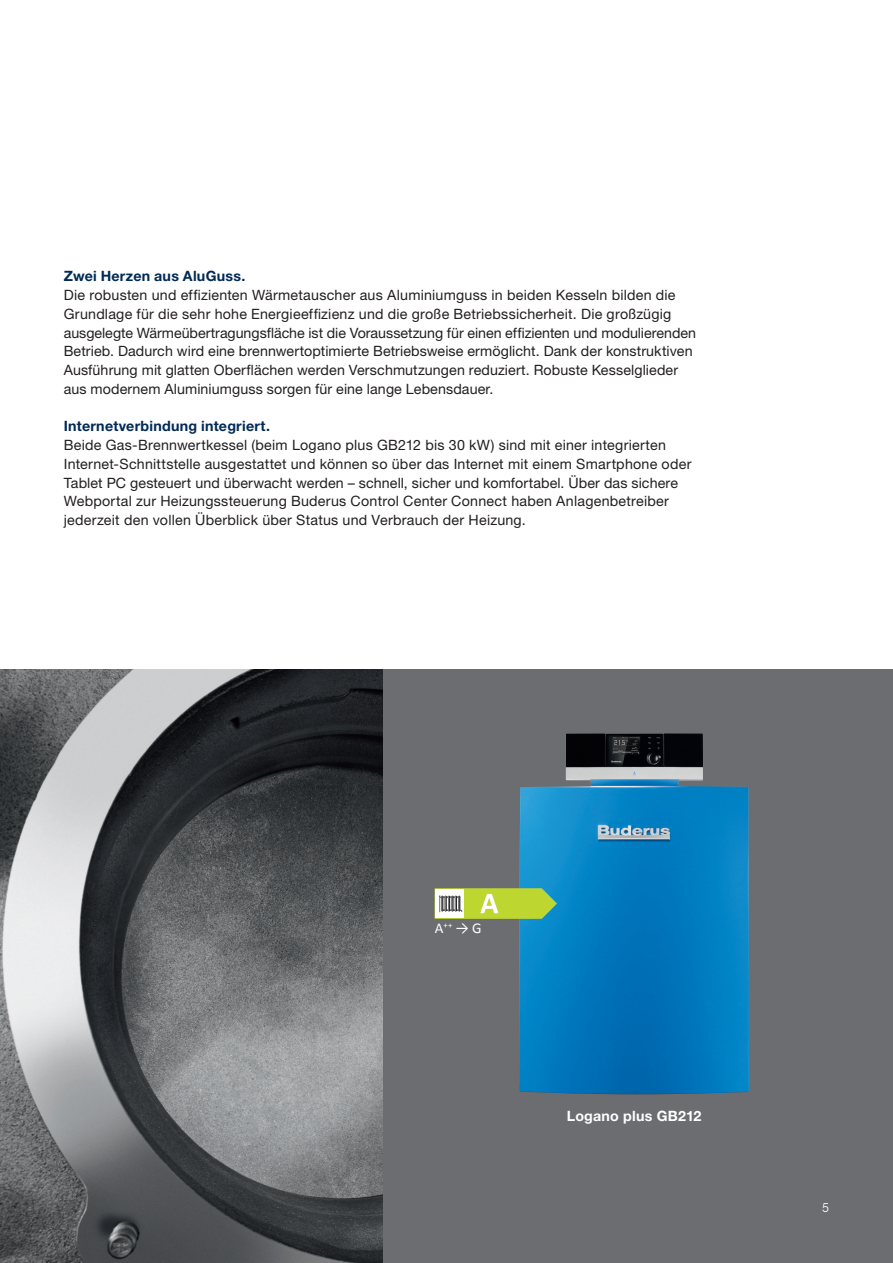
<style>
.page{position:relative;width:893px;height:1263px;background:#fff}
.page>*{position:absolute;margin:0;border:0;box-sizing:border-box;transform-origin:0 0}
.t1{font:15px "Calibri";color:#fff}
.t2{font:14.25px/18.8px "Helvetica Neue LT Pro";letter-spacing:.015em;color:#231f20}
.t3{font:700 14.25px "Helvetica Neue LT Pro";letter-spacing:.015em;color:#002a56}
.t4{font:700 14.25px "Helvetica Neue LT Pro";letter-spacing:.015em;color:#fff}
.t5{font:12.75px "Helvetica Neue LT Pro";color:#fff}
</style>
<div class="page">
<div style="left:383px;top:670px;width:510px;height:593px;background:#6c6d70"></div>
<img style="left:0;top:670px;width:383px;height:593px">
<img style="left:519px;top:733px;width:230px;height:361px">
<svg style="left:435px;top:888px;width:122px;height:31px;background:#b7cf66"></svg>
<p class="t3" style="left:64px;top:267px;width:183px">Zwei Herzen aus AluGuss.</p>
<p class="t2" style="left:64px;top:285px;width:634px">Die robusten und effizienten Wärmetauscher aus Aluminiumguss in beiden Kesseln bilden die Grundlage für die sehr hohe Energieeffizienz und die große Betriebssicherheit. Die großzügig ausgelegte Wärmeübertragungsfläche ist die Voraussetzung für einen effizienten und modulierenden Betrieb. Dadurch wird eine brennwertoptimierte Betriebsweise ermöglicht. Dank der konstruktiven Ausführung mit glatten Oberflächen werden Verschmutzungen reduziert. Robuste Kesselglieder aus modernem Aluminiumguss sorgen für eine lange Lebensdauer.</p>
<p class="t3" style="left:64px;top:417px;width:208px">Internetverbindung integriert.</p>
<p class="t2" style="left:64px;top:435px;width:629px">Beide Gas-Brennwertkessel (beim Logano plus GB212 bis 30 kW) sind mit einer integrierten Internet-Schnittstelle ausgestattet und können so über das Internet mit einem Smartphone oder Tablet PC gesteuert und überwacht werden – schnell, sicher und komfortabel. Über das sichere Webportal zur Heizungssteuerung Buderus Control Center Connect haben Anlagenbetreiber jederzeit den vollen Überblick über Status und Verbrauch der Heizung.</p>
<p class="t1" style="left:435px;top:918px;width:48px">A<sup>++</sup> → G</p>
<p class="t4" style="left:567px;top:1107px;width:136px">Logano plus GB212</p>
<p class="t5" style="left:822px;top:1199px;width:9px">5</p>
</div>
